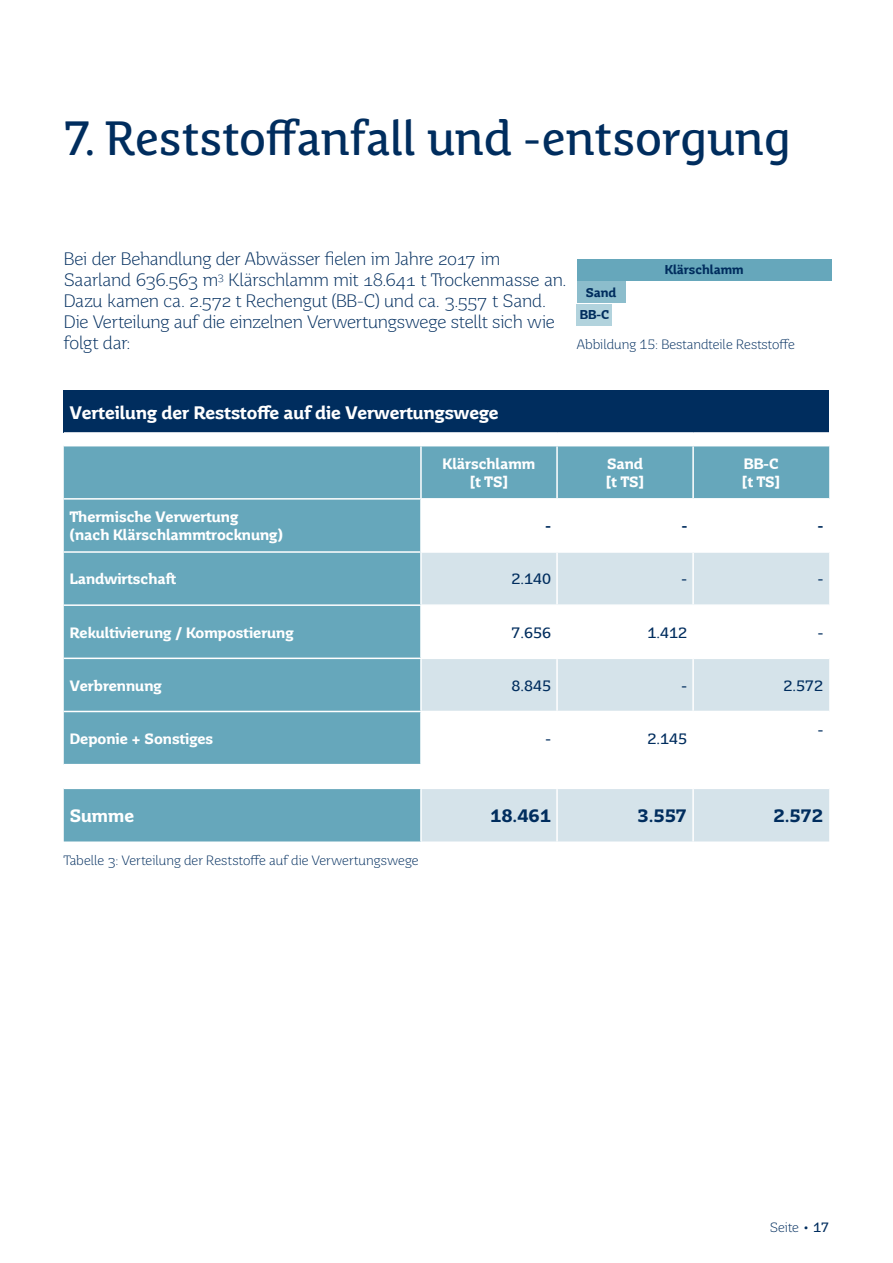
<style>
.page{position:relative;width:893px;height:1263px;background:#fff}
.page>*{position:absolute;margin:0;border:0;box-sizing:border-box;transform-origin:0 0}
.t1{font:48px "Saar Pro Headline";letter-spacing:-.01em;color:#002d5e}
.Saar_Fließtext{font:300 18px/21px "Saar Pro";letter-spacing:-.01em;color:#002d5e}
.t2{font:700 18px "Saar";color:#fff}
.t3{font:700 18px "Saar Pro";color:#002d5e}
.t4{font:700 18px "Saar Pro";color:#fff}
.t5{font:700 15px "Saar";color:#fff}
.t6{font:700 15px "Saar Pro";color:#fff}
.t7{font:15px "Saar";color:#002d5e}
.t8{font:700 15px "Saar";color:#002d5e}
.t9{font:300 13.5px "Saar Pro";color:#002d5e}
.t10{font:700 12.75px/22.6px "Saar";color:#002d5e;text-align:center}
.s1{font-weight:400}
</style>
<div class="page">
<div style="left:64px;top:390px;width:765px;height:43px;background:#002d5e"></div>
<div style="left:64px;top:446px;width:765px;height:395px;background:#66a7bb"></div>
<svg style="left:64px;top:500px;width:765px;height:287px;fill:#66a7bb"></svg>
<svg style="left:422px;top:553px;width:407px;height:288px;fill:#d5e3ea"></svg>
<hr style="left:64px;top:432px;width:357px;height:2px;background:#fff">
<hr style="left:421px;top:432px;width:136px;height:2px;background:#fff">
<hr style="left:557px;top:432px;width:136px;height:2px;background:#fff">
<hr style="left:693px;top:432px;width:136px;height:2px;background:#fff">
<hr style="left:420px;top:446px;width:2px;height:52px;background:#fff">
<hr style="left:556px;top:446px;width:2px;height:52px;background:#fff">
<hr style="left:692px;top:446px;width:2px;height:52px;background:#fff">
<hr style="left:64px;top:498px;width:357px;height:2px;background:#fff">
<hr style="left:421px;top:498px;width:136px;height:2px;background:#fff">
<hr style="left:420px;top:500px;width:2px;height:51px;background:#fff">
<hr style="left:557px;top:498px;width:136px;height:2px;background:#fff">
<hr style="left:556px;top:500px;width:2px;height:51px;background:#fff">
<hr style="left:693px;top:498px;width:136px;height:2px;background:#fff">
<hr style="left:692px;top:500px;width:2px;height:51px;background:#fff">
<hr style="left:64px;top:551px;width:357px;height:2px;background:#fff">
<hr style="left:421px;top:551px;width:136px;height:2px;background:#fff">
<hr style="left:420px;top:553px;width:2px;height:51px;background:#fff">
<hr style="left:557px;top:551px;width:136px;height:2px;background:#fff">
<hr style="left:556px;top:553px;width:2px;height:51px;background:#fff">
<hr style="left:693px;top:551px;width:136px;height:2px;background:#fff">
<hr style="left:692px;top:553px;width:2px;height:51px;background:#fff">
<hr style="left:420px;top:606px;width:2px;height:51px;background:#fff">
<hr style="left:556px;top:606px;width:2px;height:51px;background:#fff">
<hr style="left:420px;top:659px;width:2px;height:52px;background:#fff">
<hr style="left:556px;top:659px;width:2px;height:52px;background:#fff">
<hr style="left:692px;top:659px;width:2px;height:52px;background:#fff">
<hr style="left:64px;top:711px;width:357px;height:1px;background:#fff">
<hr style="left:421px;top:711px;width:136px;height:1px;background:#fff">
<hr style="left:420px;top:712px;width:2px;height:52px;background:#fff">
<hr style="left:557px;top:711px;width:136px;height:1px;background:#fff">
<hr style="left:556px;top:712px;width:2px;height:52px;background:#fff">
<hr style="left:693px;top:711px;width:136px;height:1px;background:#fff">
<hr style="left:692px;top:712px;width:2px;height:52px;background:#fff">
<hr style="left:64px;top:764px;width:357px;height:1px;background:#fff">
<hr style="left:421px;top:764px;width:136px;height:1px;background:#fff">
<hr style="left:420px;top:765px;width:2px;height:22px;background:#fff">
<hr style="left:557px;top:764px;width:136px;height:1px;background:#fff">
<hr style="left:556px;top:765px;width:2px;height:22px;background:#fff">
<hr style="left:693px;top:764px;width:136px;height:1px;background:#fff">
<hr style="left:692px;top:765px;width:2px;height:22px;background:#fff">
<hr style="left:64px;top:787px;width:357px;height:2px;background:#fff">
<hr style="left:421px;top:787px;width:136px;height:2px;background:#fff">
<hr style="left:420px;top:789px;width:2px;height:52px;background:#fff">
<hr style="left:557px;top:787px;width:136px;height:2px;background:#fff">
<hr style="left:556px;top:789px;width:2px;height:52px;background:#fff">
<hr style="left:693px;top:787px;width:136px;height:2px;background:#fff">
<hr style="left:692px;top:789px;width:2px;height:52px;background:#fff">
<hr style="left:64px;top:604px;width:357px;height:2px;background:#fff">
<hr style="left:421px;top:604px;width:136px;height:2px;background:#fff">
<hr style="left:557px;top:604px;width:136px;height:2px;background:#fff">
<hr style="left:693px;top:604px;width:136px;height:2px;background:#fff">
<hr style="left:692px;top:606px;width:2px;height:51px;background:#fff">
<hr style="left:64px;top:657px;width:357px;height:2px;background:#fff">
<hr style="left:421px;top:657px;width:136px;height:2px;background:#fff">
<hr style="left:557px;top:657px;width:136px;height:2px;background:#fff">
<hr style="left:693px;top:657px;width:136px;height:2px;background:#fff">
<div style="left:577px;top:259px;width:254px;height:21px;background:#66a7bb"></div>
<div style="left:577px;top:282px;width:48px;height:21px;background:#8cbdcc"></div>
<div style="left:577px;top:304px;width:35px;height:21px;background:#b2d3dd"></div>
<p class="t1" style="left:64px;top:110px;width:728px">7. Reststoffanfall und -entsorgung</p>
<p class="Saar_Fließtext" style="left:64px;top:248px;width:504px">Bei der Behandlung der Abwässer fielen im Jahre 2017 im Saarland 636.563 m<sup>3</sup> Klärschlamm mit 18.641 t Trockenmasse an.<br>Dazu kamen ca. 2.572 t Rechengut (BB-C) und ca. 3.557 t Sand.<br>Die Verteilung auf die einzelnen Verwertungswege stellt sich wie folgt dar:</p>
<p class="t10" style="left:580px;top:281px;width:38px">Sand<br>BB-C</p>
<p class="t10" style="left:665px;top:258px;width:80px">Klärschlamm</p>
<p class="t9" style="left:577px;top:336px;width:219px">Abbildung 15: Bestandteile Reststoffe</p>
<p class="t2" style="left:70px;top:401px;width:430px">Verteilung der Reststoffe auf die Verwertungswege</p>
<p class="t5" style="left:443px;top:454px;width:94px">Klärschlamm</p>
<p class="t5" style="left:469px;top:472px;width:41px">[t TS]</p>
<p class="t5" style="left:607px;top:454px;width:38px">Sand</p>
<p class="t5" style="left:605px;top:472px;width:41px">[t TS]</p>
<p class="t5" style="left:744px;top:454px;width:36px">BB-C</p>
<p class="t5" style="left:742px;top:472px;width:41px">[t TS]</p>
<p class="t5" style="left:70px;top:508px;width:170px">Thermische Verwertung</p>
<p class="t5" style="left:70px;top:526px;width:215px">(nach Klärschlammtrocknung)</p>
<p class="t8" style="left:546px;top:517px;width:7px">-</p>
<p class="t8" style="left:682px;top:517px;width:7px">-</p>
<p class="t8" style="left:818px;top:517px;width:7px">-</p>
<p class="t6" style="left:70px;top:570px;width:108px">Landwirtschaft</p>
<p class="t7" style="left:511px;top:570px;width:41px">2.140</p>
<p class="t7" style="left:682px;top:570px;width:7px">-</p>
<p class="t7" style="left:818px;top:570px;width:7px">-</p>
<p class="t6" style="left:70px;top:623px;width:225px">Rekultivierung / Kompostierung</p>
<p class="t7" style="left:511px;top:623px;width:41px">7.656</p>
<p class="t7" style="left:648px;top:623px;width:41px">1.412</p>
<p class="t7" style="left:818px;top:623px;width:7px">-</p>
<p class="t6" style="left:70px;top:676px;width:93px">Verbrennung</p>
<p class="t7" style="left:511px;top:677px;width:41px">8.845</p>
<p class="t7" style="left:682px;top:677px;width:7px">-</p>
<p class="t7" style="left:784px;top:677px;width:41px">2.572</p>
<p class="t6" style="left:70px;top:729px;width:145px">Deponie + Sonstiges</p>
<p class="t7" style="left:546px;top:730px;width:7px">-</p>
<p class="t7" style="left:648px;top:730px;width:41px">2.145</p>
<p class="t7" style="left:818px;top:721px;width:7px">-</p>
<p class="t4" style="left:70px;top:804px;width:66px">Summe</p>
<p class="t3" style="left:490px;top:804px;width:62px">18.461</p>
<p class="t3" style="left:637px;top:804px;width:51px">3.557</p>
<p class="t3" style="left:774px;top:804px;width:51px">2.572</p>
<p class="t9" style="left:64px;top:852px;width:356px">Tabelle 3: Verteilung der Reststoffe auf die Verwertungswege</p>
<p class="t9" style="left:770px;top:1219px;width:61px">Seite <span class="s1">• 17</span></p>
</div>
